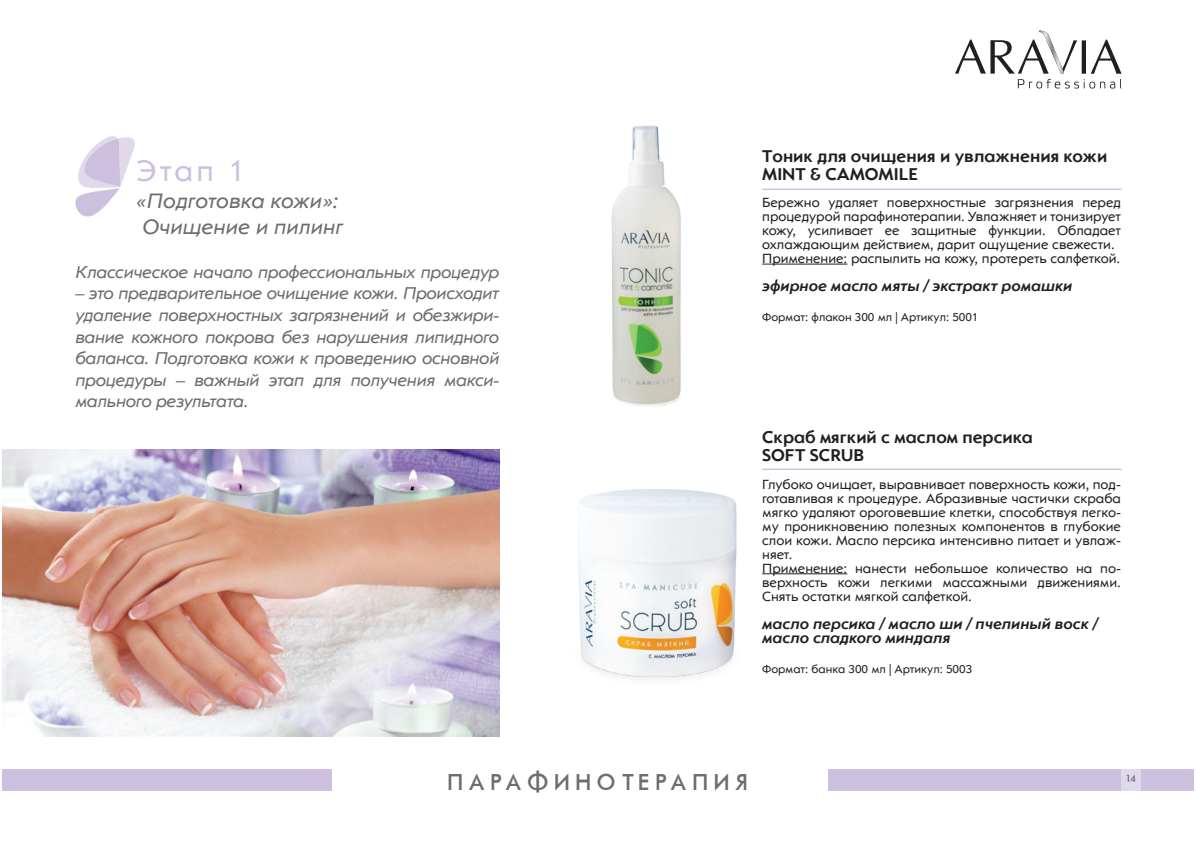
<style>
.page{position:relative;width:1196px;height:844px;background:#fff}
.page>*{position:absolute;margin:0;border:0;box-sizing:border-box;transform-origin:0 0}
.t1{font:31.2px "Opel Sans";color:#ccc0de}
.t2{font:25.6px "Futura";letter-spacing:.2em;color:#6c6d70}
.t3{font:italic 22px "Opel Sans";color:#6c6d70}
.t4{font:italic 18px/21.6px "Opel Sans";letter-spacing:-.02em;color:#6c6d70;text-align:justify}
.t5{font:700 18px "Opel Sans";color:#231f20}
.t6{font:italic 700 16px/14px "Opel Sans";color:#231f20}
.t7{font:14px/14px "Opel Sans";color:#231f20;text-align:justify}
.t8{font:12px "Opel Sans";color:#231f20}
.t9{font:11.4px "Futura";color:#6c6d70}
</style>
<div class="page">
<div style="left:828px;top:769px;width:365px;height:22px;background:#ccc0de"></div>
<div style="left:2px;top:769px;width:329px;height:22px;background:#ccc0de"></div>
<div style="left:1121px;top:769px;width:19px;height:22px;background:#e0d9eb"></div>
<svg style="left:955px;top:31px;width:166px;height:58px"></svg>
<img style="left:578px;top:489px;width:159px;height:191px">
<img style="left:611px;top:125px;width:70px;height:281px">
<svg style="left:75px;top:136px;width:60px;height:80px"></svg>
<hr style="left:762px;top:264px;width:85px;height:1px;background:#231f20">
<hr style="left:762px;top:573px;width:85px;height:1px;background:#231f20">
<hr style="left:762px;top:189px;width:359px;height:1px;background:#ccc0de">
<hr style="left:762px;top:468px;width:359px;height:2px;background:#ccc0de">
<img style="left:2px;top:449px;width:497px;height:287px">
<p class="t1" style="left:137px;top:152px;width:110px">Этап 1</p>
<p class="t3" style="left:137px;top:187px;width:203px">«Подготовка кожи»:</p>
<p class="t3" style="left:142px;top:214px;width:202px">Очищение и пилинг</p>
<p class="t4" style="left:75px;top:261px;width:425px">Классическое начало профессиональных процедур</p>
<p class="t4" style="left:75px;top:283px;width:425px">– это предварительное очищение кожи. Происходит удаление поверхностных загрязнений и обезжири&shy;вание кожного покрова без нарушения липидного баланса. Подготовка кожи к проведению основной процедуры – важный этап для получения макси&shy;мального результата.</p>
<p class="t5" style="left:762px;top:145px;width:346px">Tоник для очищения и увлажнения кожи</p>
<p class="t5" style="left:762px;top:163px;width:157px">MINT &amp; CAMOMILE</p>
<p class="t7" style="left:762px;top:195px;width:360px">Бережно удаляет поверхностные загрязнения перед процедурой парафинотерапии. Увлажняет и тонизирует кожу, усиливает ее защитные функции. Обладает охлаждающим действием, дарит ощущение свежести.</p>
<p class="t7" style="left:762px;top:251px;width:359px">Применение: распылить на кожу, протереть салфеткой.</p>
<p class="t6" style="left:762px;top:278px;width:312px">эфирное масло мяты / экстракт ромашки</p>
<p class="t8" style="left:762px;top:310px;width:217px">Формат: флакон 300 мл | Артикул: 5001</p>
<p class="t5" style="left:762px;top:425px;width:272px">Скраб мягкий с маслом персика</p>
<p class="t5" style="left:762px;top:443px;width:103px">SOFT SCRUB</p>
<p class="t7" style="left:762px;top:477px;width:360px">Глубоко очищает, выравнивает поверхность кожи, под&shy;готавливая к процедуре. Абразивные частички скраба мягко удаляют ороговевшие клетки, способствуя легко&shy;му проникновению полезных компонентов в глубокие слои кожи. Масло персика интенсивно питает и увлаж&shy;няет.</p>
<p class="t7" style="left:762px;top:561px;width:360px">Применение: нанести небольшое количество на по&shy;верхность кожи легкими массажными движениями.<br>Снять остатки мягкой салфеткой.</p>
<p class="t6" style="left:762px;top:616px;width:337px">масло персика / масло ши / пчелиный воск / масло сладкого миндаля</p>
<p class="t8" style="left:762px;top:661px;width:211px">Формат: банка 300 мл | Артикул: 5003</p>
<h2 class="t2" style="left:447px;top:770px;width:303px">ПАРАФИНОТЕРАПИЯ</h2>
<p class="t9" style="left:1125px;top:773px;width:12px">14</p>
</div>
